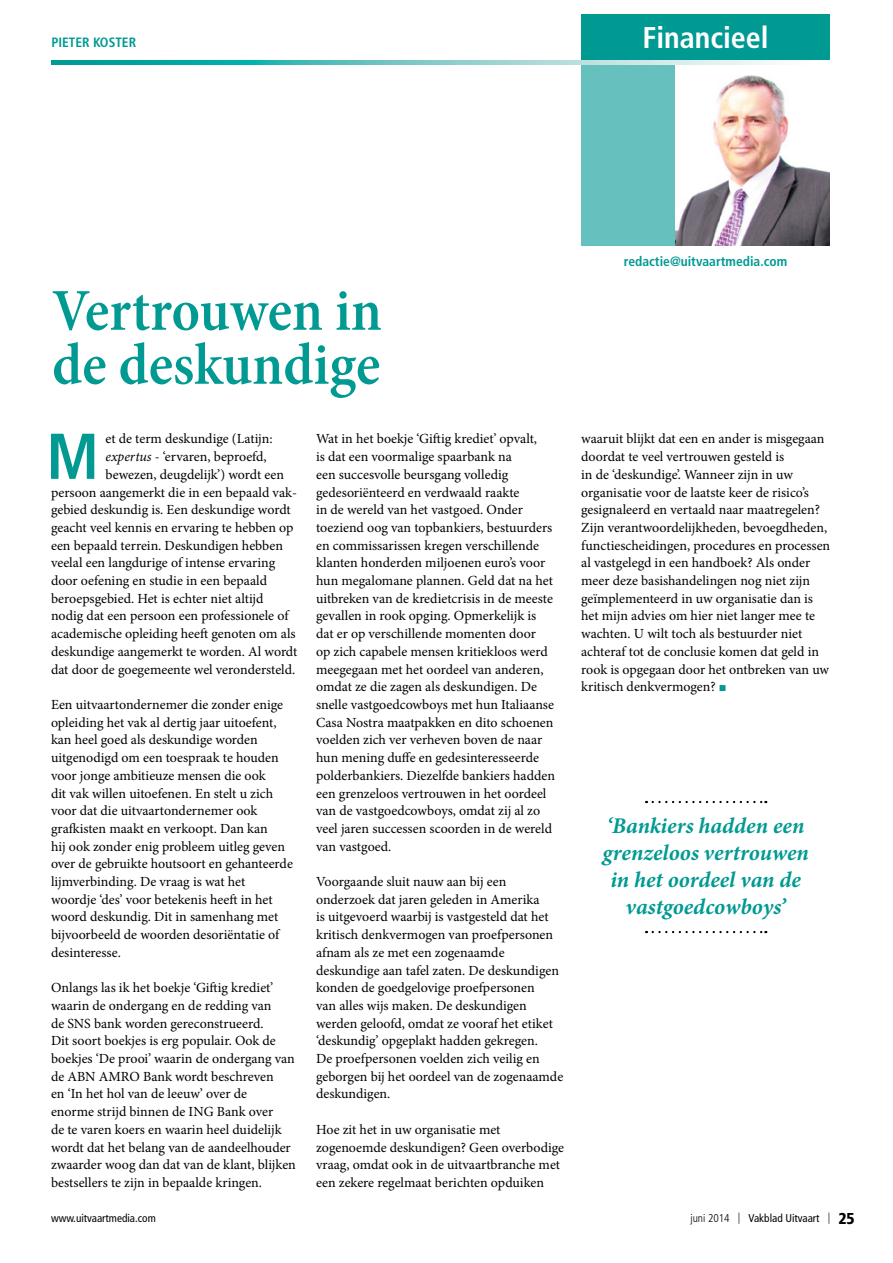
<style>
.page{position:relative;width:893px;height:1263px;background:#fff}
.page>*{position:absolute;margin:0;border:0;box-sizing:border-box;transform-origin:0 0}
.Initiaal_Groen{font:700 condensed 64.65px "Frutiger";color:#009a93}
.Hoofdkop_Groen{font:600 condensed 60px/54px "Minion Pro";color:#009a93}
.t1{font:700 condensed 30px "Frutiger";color:#fff}
.Quote_Oker_smal{font:italic 700 22.5px/27px "Minion Pro";color:#009a93;text-align:center}
.Plat_Minion{font:13.95px/17.7px "Minion Pro";color:#000}
.Initiaal_Groen-2{font:13.95px "Minion Pro";color:#000}
.Auteursnaam{font:700 condensed 13.5px "Frutiger";color:#009a93}
.t2{font:condensed 11.25px "Frutiger";color:#000}
.s1{font-style:italic}
.s2{font-weight:300}
.s3{font-weight:900;font-size:15.75px}
</style>
<div class="page">
<div style="left:582px;top:14px;width:248px;height:54px;background:#009a93"></div>
<svg style="left:653px;top:801px;width:113px;height:2px"></svg>
<svg style="left:653px;top:931px;width:113px;height:2px"></svg>
<div style="left:582px;top:63px;width:248px;height:182px;background:#66c1be"></div>
<img style="left:675px;top:64px;width:155px;height:181px">
<svg style="left:51px;top:61px;width:779px;height:3px;background:#79ccc9"></svg>
<p class="Auteursnaam" style="left:51px;top:35px;width:86px">PIETER KOSTER</p>
<p class="t1" style="left:642px;top:20px;width:128px">Financieel</p>
<p class="Hoofdkop_Groen" style="left:52px;top:284px;width:331px">Vertrouwen in de deskundige</p>
<p class="Initiaal_Groen" style="left:46px;top:418px;width:54px">M</p>
<p class="Initiaal_Groen-2" style="left:105px;top:430px;width:169px">et de term deskundige (Latijn:</p>
<p class="Plat_Minion" style="left:316px;top:430px;width:240px">Wat in het boekje ‘Giftig krediet’ opvalt,<br>is dat een voormalige spaarbank na<br>een succesvolle beursgang volledig gedesoriënteerd en verdwaald raakte<br>in de wereld van het vastgoed. Onder toeziend oog van topbankiers, bestuurders en commissarissen kregen verschillende klanten honderden miljoenen euro’s voor hun megalomane plannen. Geld dat na het uitbreken van de kredietcrisis in de meeste gevallen in rook opging. Opmerkelijk is dat er op verschillende momenten door<br>op zich capabele mensen kritiekloos werd meegegaan met het oordeel van anderen, omdat ze die zagen als deskundigen. De snelle vastgoedcowboys met hun Italiaanse Casa Nostra maatpakken en dito schoenen voelden zich ver verheven boven de naar hun mening duffe en gedesinteresseerde polderbankiers. Diezelfde bankiers hadden een grenzeloos vertrouwen in het oordeel van de vastgoedcowboys, omdat zij al zo veel jaren successen scoorden in de wereld van vastgoed.</p>
<p class="Plat_Minion" style="left:316px;top:873px;width:249px">Voorgaande sluit nauw aan bij een onderzoek dat jaren geleden in Amerika<br>is uitgevoerd waarbij is vastgesteld dat het kritisch denkvermogen van proefpersonen afnam als ze met een zogenaamde deskundige aan tafel zaten. De deskundigen konden de goedgelovige proefpersonen<br>van alles wijs maken. De deskundigen werden geloofd, omdat ze vooraf het etiket ‘deskundig’ opgeplakt hadden gekregen.<br>De proefpersonen voelden zich veilig en geborgen bij het oordeel van de zogenaamde deskundigen.</p>
<p class="Plat_Minion" style="left:316px;top:1120px;width:250px">Hoe zit het in uw organisatie met zogenoemde deskundigen? Geen overbodige vraag, omdat ook in de uitvaartbranche met een zekere regelmaat berichten opduiken</p>
<p class="Initiaal_Groen-2" style="left:105px;top:447px;width:163px"><span class="s1">expertus</span> - ‘ervaren, beproefd,</p>
<p class="Initiaal_Groen-2" style="left:105px;top:465px;width:180px">bewezen, deugdelijk’) wordt een</p>
<p class="Initiaal_Groen-2" style="left:51px;top:483px;width:248px">persoon aangemerkt die in een bepaald vak-</p>
<p class="Initiaal_Groen-2" style="left:51px;top:500px;width:241px">gebied deskundig is. Een deskundige wordt</p>
<p class="Initiaal_Groen-2" style="left:51px;top:518px;width:244px">geacht veel kennis en ervaring te hebben op</p>
<p class="Initiaal_Groen-2" style="left:51px;top:536px;width:233px">een bepaald terrein. Deskundigen hebben</p>
<p class="Initiaal_Groen-2" style="left:51px;top:554px;width:226px">veelal een langdurige of intense ervaring</p>
<p class="Initiaal_Groen-2" style="left:51px;top:571px;width:218px">door oefening en studie in een bepaald</p>
<p class="Initiaal_Groen-2" style="left:51px;top:589px;width:214px">beroepsgebied. Het is echter niet altijd</p>
<p class="Initiaal_Groen-2" style="left:51px;top:607px;width:239px">nodig dat een persoon een professionele of</p>
<p class="Initiaal_Groen-2" style="left:51px;top:624px;width:246px">academische opleiding heeft genoten om als</p>
<p class="Initiaal_Groen-2" style="left:51px;top:642px;width:248px">deskundige aangemerkt te worden. Al wordt</p>
<p class="Initiaal_Groen-2" style="left:51px;top:660px;width:246px">dat door de goegemeente wel verondersteld.</p>
<p class="Plat_Minion" style="left:51px;top:696px;width:243px">Een uitvaartondernemer die zonder enige opleiding het vak al dertig jaar uitoefent, kan heel goed als deskundige worden uitgenodigd om een toespraak te houden voor jonge ambitieuze mensen die ook<br>dit vak willen uitoefenen. En stelt u zich voor dat die uitvaartondernemer ook grafkisten maakt en verkoopt. Dan kan<br>hij ook zonder enig probleem uitleg geven over de gebruikte houtsoort en gehanteerde lijmverbinding. De vraag is wat het woordje ‘des’ voor betekenis heeft in het woord deskundig. Dit in samenhang met bijvoorbeeld de woorden desoriëntatie of desinteresse.</p>
<p class="Plat_Minion" style="left:51px;top:979px;width:246px">Onlangs las ik het boekje ‘Giftig krediet’ waarin de ondergang en de redding van<br>de SNS bank worden gereconstrueerd.<br>Dit soort boekjes is erg populair. Ook de boekjes ‘De prooi’ waarin de ondergang van de ABN AMRO Bank wordt beschreven<br>en ‘In het hol van de leeuw’ over de<br>enorme strijd binnen de ING Bank over<br>de te varen koers en waarin heel duidelijk wordt dat het belang van de aandeelhouder zwaarder woog dan dat van de klant, blijken bestsellers te zijn in bepaalde kringen.</p>
<p class="Auteursnaam" style="left:624px;top:254px;width:165px">redactie@uitvaartmedia.com</p>
<p class="Plat_Minion" style="left:581px;top:430px;width:251px">waaruit blijkt dat een en ander is misgegaan doordat te veel vertrouwen gesteld is<br>in de ‘deskundige’. Wanneer zijn in uw organisatie voor de laatste keer de risico’s gesignaleerd en vertaald naar maatregelen?<br>Zijn verantwoordelijkheden, bevoegdheden, functiescheidingen, procedures en processen al vastgelegd in een handboek? Als onder meer deze basishandelingen nog niet zijn geïmplementeerd in uw organisatie dan is het mijn advies om hier niet langer mee te wachten. U wilt toch als bestuurder niet achteraf tot de conclusie komen dat geld in rook is opgegaan door het ontbreken van uw kritisch denkvermogen?</p>
<p class="Quote_Oker_smal" style="left:602px;top:812px;width:208px">‘Bankiers hadden een grenzeloos vertrouwen in het oordeel van de vastgoedcowboys’</p>
<p class="t2" style="left:51px;top:1211px;width:106px">www.uitvaartmedia.com</p>
<p class="t2" style="left:690px;top:1212px;width:166px"><span class="s2">juni 2014 |</span> Vakblad Uitvaart <span class="s2">|</span> <span class="s3">25</span></p>
</div>
